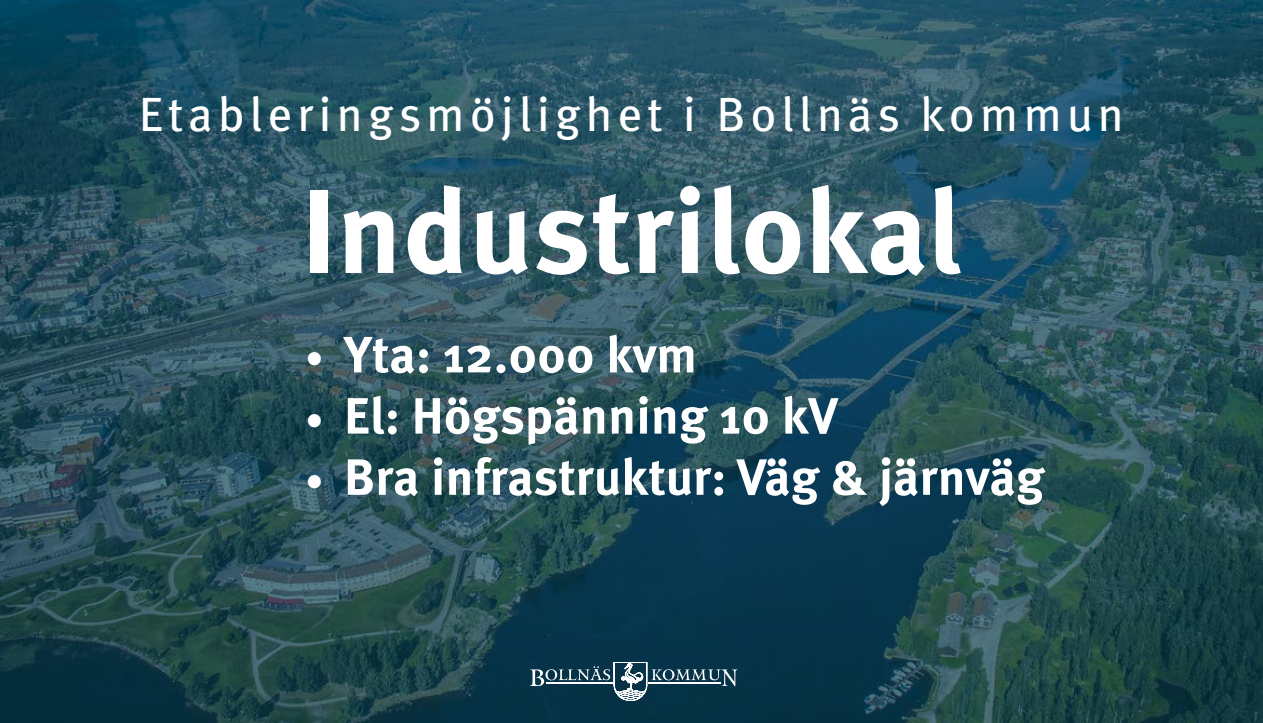
<style>
.page{position:relative;width:1263px;height:723px;background:#fff}
.page>*{position:absolute;margin:0;border:0;box-sizing:border-box;transform-origin:0 0}
.t1{font:700 118.5px "Meta OT";letter-spacing:-.005em;color:#fff}
.t2{font:700 51px "Meta OT";color:#fff}
.t3{font:48px "Meta OT";letter-spacing:.1em;color:#fff}
.s1{font-weight:400;font-size:37.5px}
</style>
<div class="page">
<img style="left:0;top:0;width:1263px;height:723px">
<svg style="left:530px;top:662px;width:208px;height:39px"></svg>
<hr style="left:546px;top:682px;width:66px;height:2px;background:#fff">
<hr style="left:649px;top:682px;width:72px;height:2px;background:#fff">
<p class="t3" style="left:139px;top:86px;width:987px">Etableringsmöjlighet i Bollnäs kommun</p>
<h1 class="t1" style="left:302px;top:161px;width:661px">Industrilokal</h1>
<p class="t2" style="left:305px;top:324px;width:394px"><span class="s1">•</span> Yta: 12.000 kvm</p>
<p class="t2" style="left:305px;top:385px;width:534px"><span class="s1">•</span> El: Högspänning 10 kV</p>
<p class="t2" style="left:305px;top:447px;width:741px"><span class="s1">•</span> Bra infrastruktur: Väg &amp; järnväg</p>
</div>
